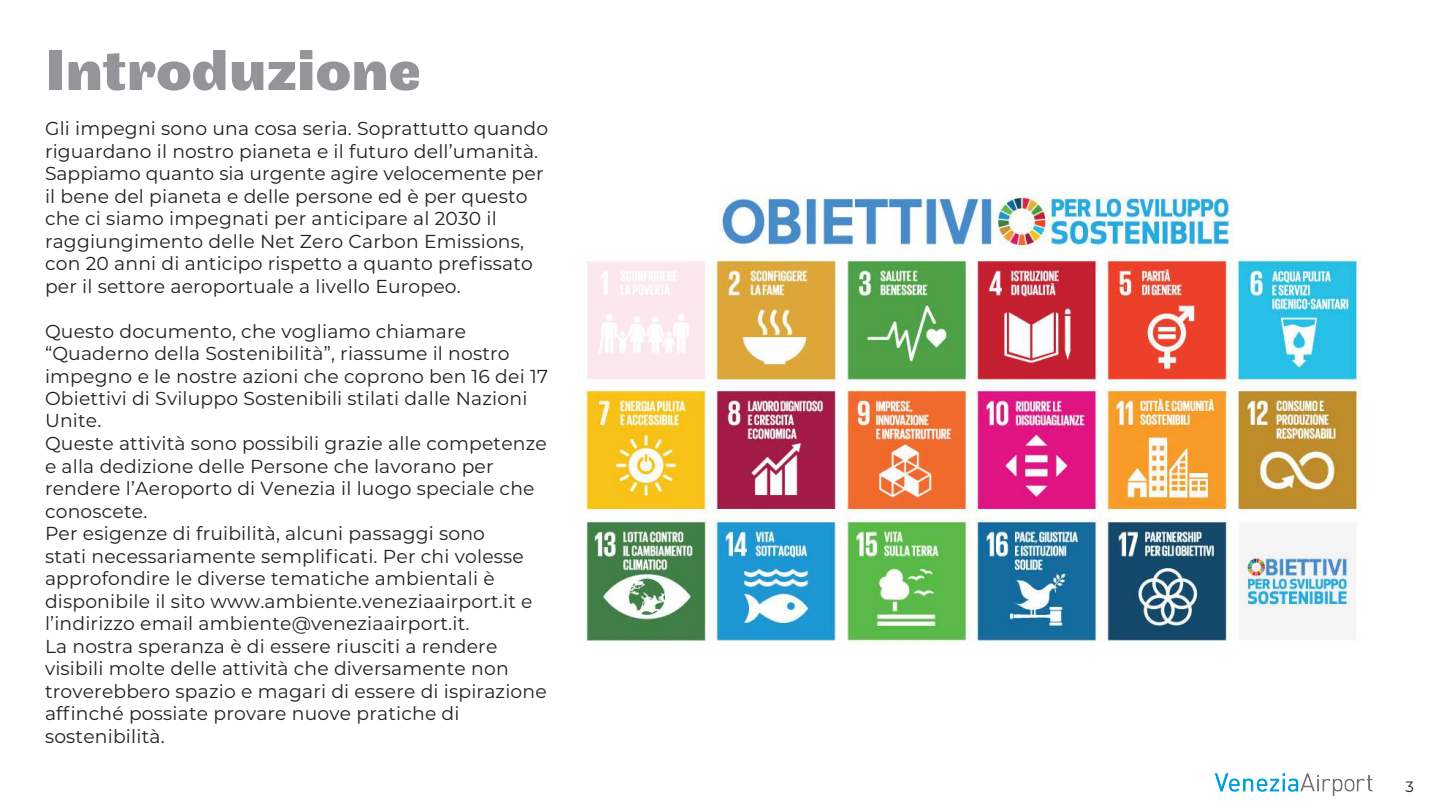
<style>
.page{position:relative;width:1440px;height:810px;background:#fff}
.page>*{position:absolute;margin:0;border:0;box-sizing:border-box;transform-origin:0 0}
.t1{font:700 60px "Maple";color:#939598}
.t2{font:18.75px/22.5px "Montserrat";letter-spacing:.01em;color:#231f20}
.t3{font:15px "Montserrat";color:#231f20}
</style>
<div class="page">
<img style="left:578px;top:196px;width:783px;height:446px">
<svg style="left:580px;top:257px;width:130px;height:128px;fill:#fce8eb"></svg>
<img style="left:1214px;top:773px;width:159px;height:24px">
<h1 class="t1" style="left:45px;top:33px;width:377px">Introduzione</h1>
<p class="t2" style="left:45px;top:116px;width:505px">Gli impegni sono una cosa seria. Soprattutto quando riguardano il nostro pianeta e il futuro dell’umanità.<br>Sappiamo quanto sia urgente agire velocemente per il bene del pianeta e delle persone ed è per questo che ci siamo impegnati per anticipare al 2030 il raggiungimento delle Net Zero Carbon Emissions, con 20 anni di anticipo rispetto a quanto prefissato per il settore aeroportuale a livello Europeo.</p>
<p class="t2" style="left:45px;top:319px;width:505px">Questo documento, che vogliamo chiamare “Quaderno della Sostenibilità”, riassume il nostro impegno e le nostre azioni che coprono ben 16 dei 17<br>Obiettivi di Sviluppo Sostenibili stilati dalle Nazioni Unite.<br>Queste attività sono possibili grazie alle competenze e alla dedizione delle Persone che lavorano per rendere l’Aeroporto di Venezia il luogo speciale che conoscete.<br>Per esigenze di fruibilità, alcuni passaggi sono<br>stati necessariamente semplificati. Per chi volesse approfondire le diverse tematiche ambientali è disponibile il sito www.ambiente.veneziaairport.it e l’indirizzo email ambiente@veneziaairport.it.<br>La nostra speranza è di essere riusciti a rendere visibili molte delle attività che diversamente non troverebbero spazio e magari di essere di ispirazione affinché possiate provare nuove pratiche di sostenibilità.</p>
<p class="t3" style="left:1406px;top:776px;width:10px">3</p>
</div>
